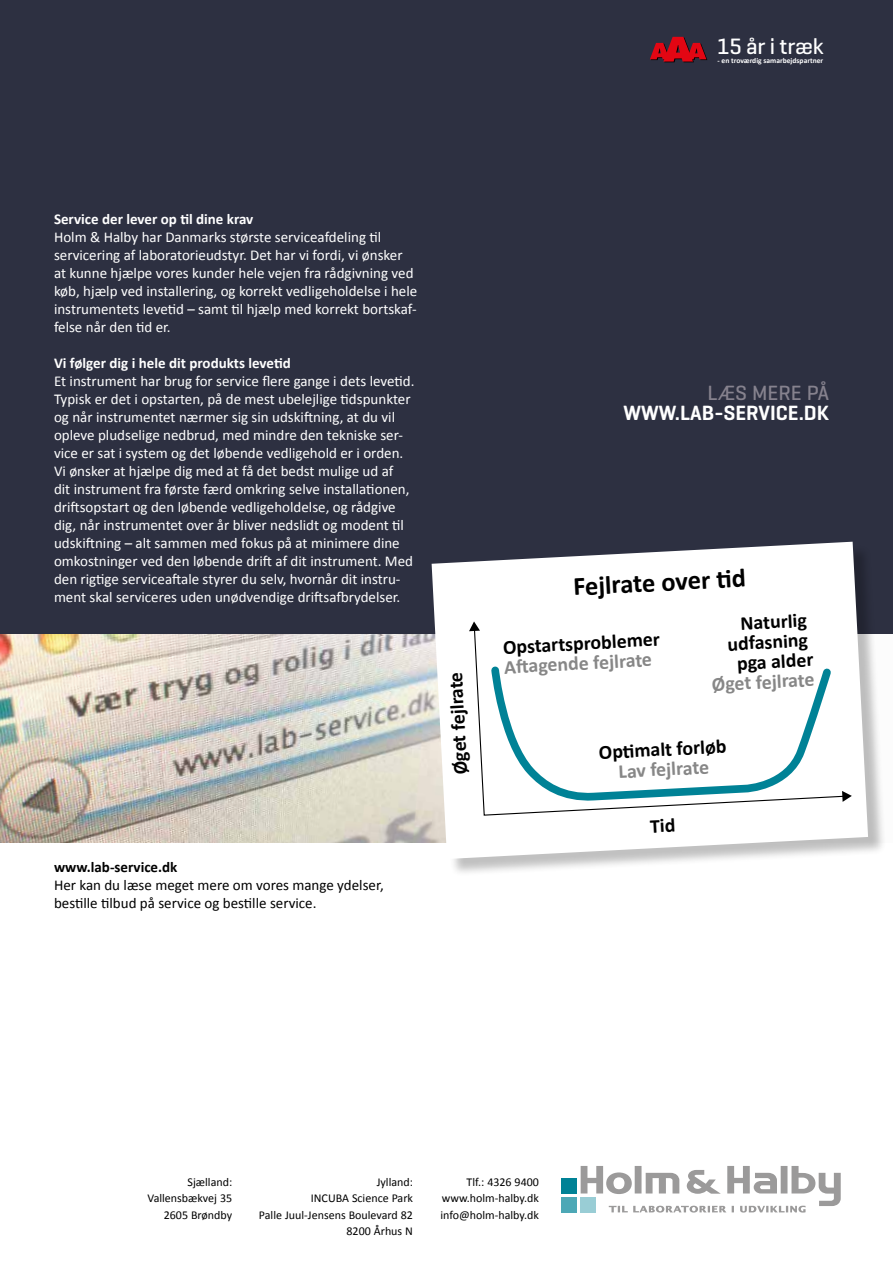
<style>
.page{position:relative;width:893px;height:1263px;background:#fff}
.page>*{position:absolute;margin:0;border:0;box-sizing:border-box;transform-origin:0 0}
.t1{font:700 26.4px "Calibri";color:#000}
.t2{font:500 22.65px "Geogrotesque";letter-spacing:-.01em;color:#fff}
.t3{font:600 21px "Geogrotesque";color:#fff}
.t4{font:500 21px "Geogrotesque";color:#86828e}
.t5{font:700 19.8px/19.8px "Calibri";color:#000;text-align:center}
.t6{font:700 19.8px "Calibri";color:#878787}
.t7{font:15px/18px "Calibri";color:#fff}
.t8{font:15px/18px "Calibri";color:#000}
.t9{font:700 15px "Calibri";color:#fff}
.t10{font:700 15px "Calibri";color:#000}
.t11{font:12px/16.5px "Calibri";color:#000;text-align:right}
.t12{font:700 7.5px "Calibri";color:#fff}
</style>
<div class="page">
<img style="left:0;top:634px;width:432px;height:208px">
<div style="left:0;top:0;width:893px;height:634px;background:#2d3041"></div>
<div style="left:581px;top:1197px;width:15px;height:16px;background:#99cdd5"></div>
<div style="left:561px;top:1197px;width:16px;height:16px;background:#4da8b6"></div>
<div style="left:561px;top:1178px;width:16px;height:15px;background:#008296"></div>
<svg style="left:581px;top:1166px;width:260px;height:46px"></svg>
<div style="left:434px;top:544px;width:452px;height:333px;background:#000;opacity:.25"></div>
<svg style="left:432px;top:542px;width:436px;height:317px;fill:#fff"></svg>
<svg style="left:473px;top:628px;width:372px;height:188px"></svg>
<svg style="left:842px;top:791px;width:10px;height:11px"></svg>
<svg style="left:469px;top:621px;width:11px;height:10px"></svg>
<svg style="left:650px;top:37px;width:57px;height:25px"></svg>
<svg style="left:650px;top:818px;width:24px;height:15px"></svg>
<h2 class="t2" style="left:717px;top:32px;width:108px">15 år i træk</h2>
<p class="t12" style="left:718px;top:56px;width:107px">- en troværdig samarbejdspartner</p>
<p class="t9" style="left:54px;top:210px;width:201px">Service der lever op til dine krav</p>
<p class="t7" style="left:54px;top:227px;width:365px">Holm &amp; Halby har Danmarks største serviceafdeling til servicering af laboratorieudstyr. Det har vi fordi, vi ønsker at kunne hjælpe vores kunder hele vejen fra rådgivning ved køb, hjælp ved installering, og korrekt vedligeholdelse i hele instrumentets levetid – samt til hjælp med korrekt bortskaf&shy;felse når den tid er.</p>
<p class="t9" style="left:54px;top:354px;width:238px">Vi følger dig i hele dit produkts levetid</p>
<p class="t7" style="left:54px;top:371px;width:362px">Et instrument har brug for service flere gange i dets levetid.<br>Typisk er det i opstarten, på de mest ubelejlige tidspunkter og når instrumentet nærmer sig sin udskiftning, at du vil opleve pludselige nedbrud, med mindre den tekniske ser&shy;vice er sat i system og det løbende vedligehold er i orden.<br>Vi ønsker at hjælpe dig med at få det bedst mulige ud af<br>dit instrument fra første færd omkring selve installationen, driftsopstart og den løbende vedligeholdelse, og rådgive dig, når instrumentet over år bliver nedslidt og modent til udskiftning – alt sammen med fokus på at minimere dine omkostninger ved den løbende drift af dit instrument. Med den rigtige serviceaftale styrer du selv, hvornår dit instru&shy;ment skal serviceres uden unødvendige driftsafbrydelser.</p>
<p class="t10" style="left:54px;top:858px;width:125px">www.lab-service.dk</p>
<p class="t8" style="left:54px;top:875px;width:331px">Her kan du læse meget mere om vores mange ydelser, bestille tilbud på service og bestille service.</p>
<h3 class="t4" style="left:707px;top:380px;width:123px">LÆS MERE PÅ</h3>
<h3 class="t3" style="left:624px;top:399px;width:207px">WWW.LAB-SERVICE.DK</h3>
<h3 class="t5" style="left:450px;top:775px;width:104px;rotate:-93deg">Øget fejlrate</h3>
<h1 class="t1" style="left:572px;top:570px;width:174px;rotate:-3deg">Fejlrate over tid</h1>
<h3 class="t5" style="left:503px;top:636px;width:158px;rotate:-3deg">Opstartsproblemer</h3>
<h3 class="t6" style="left:504px;top:655px;width:149px;rotate:-3deg">Aft agende fejlrate</h3>
<h3 class="t5" style="left:726px;top:613px;width:87px;rotate:-3deg">Naturlig udfasning pga alder</h3>
<h3 class="t6" style="left:711px;top:672px;width:104px;rotate:-3deg">Øget fejlrate</h3>
<h3 class="t5" style="left:598px;top:742px;width:129px;rotate:-3deg">Optimalt forløb</h3>
<h3 class="t6" style="left:618px;top:759px;width:92px;rotate:-3deg">Lav fejlrate</h3>
<p class="t11" style="left:148px;top:1173px;width:86px">Sjælland:<br>Vallensbækvej 35<br>2605 Brøndby</p>
<p class="t11" style="left:259px;top:1173px;width:156px">Jylland:<br>INCUBA Science Park<br>Palle Juul-Jensens Boulevard 82<br>8200 Århus N</p>
<p class="t11" style="left:440px;top:1173px;width:100px;text-align:justify;text-indent:26px">Tlf.: 4326 9400 www.holm-halby.dk info@holm-halby.dk</p>
</div>
